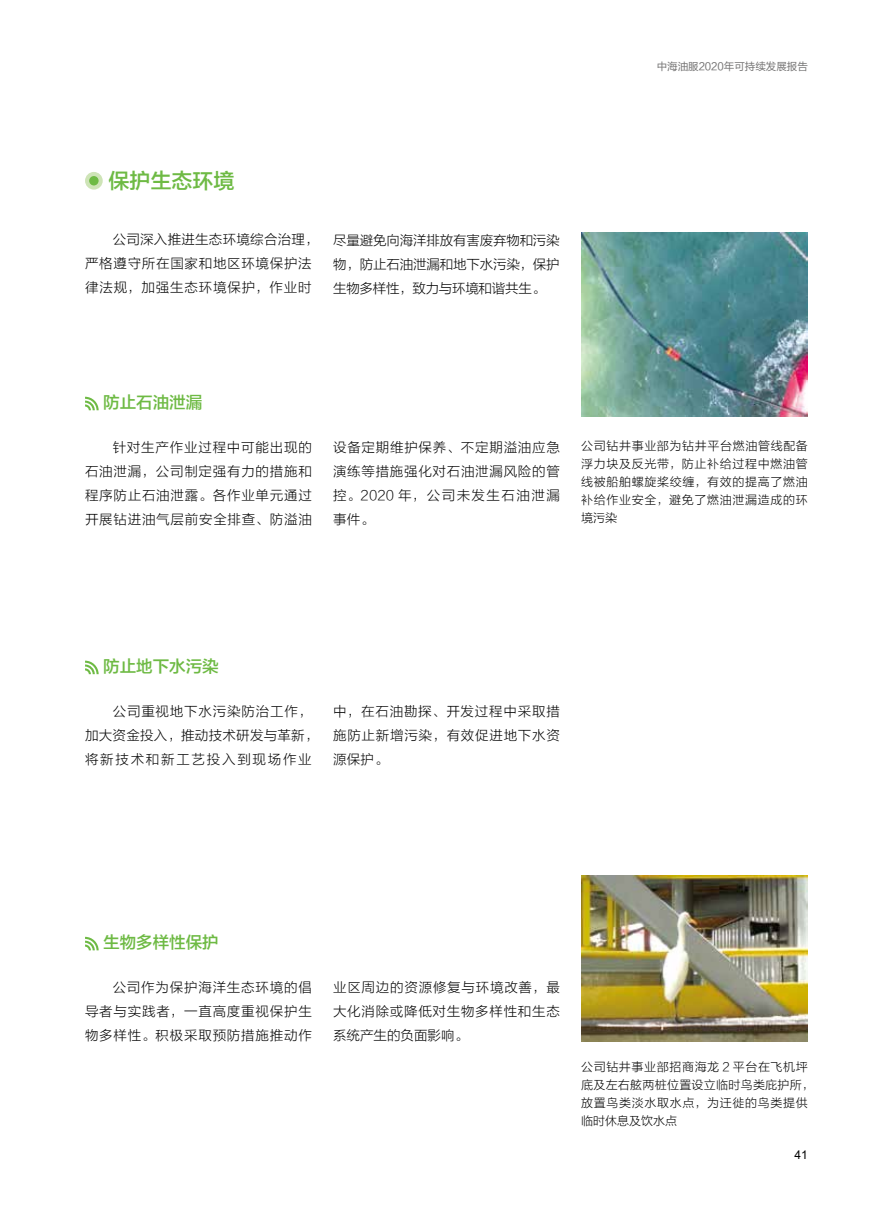
<style>
.page{position:relative;width:893px;height:1212px;background:#fff}
.page>*{position:absolute;margin:0;border:0;box-sizing:border-box;transform-origin:0 0}
.t1{font:21px "FZLTZHK GBK1 0";color:#6eba44}
.t2{font:16.5px "FZLTZHK GBK1 0";color:#6eba44}
.t3{font:13.5px/24px "FZLTKHK GBK1 0";letter-spacing:.055em;color:#000;text-align:justify}
.t4{font:12px/18px "FZLTKHK GBK1 0";letter-spacing:.055em;color:#000;text-align:justify}
.t5{font:12px "Arial";color:#000}
.t6{font:10.5px "FZLTHK GBK1 0";color:#727171}
</style>
<div class="page">
<svg style="left:85px;top:172px;width:18px;height:18px"></svg>
<div style="left:89px;top:176px;width:10px;height:9px;background:#6eba44;border-radius:50%"></div>
<svg style="left:85px;top:397px;width:14px;height:13px"></svg>
<svg style="left:85px;top:661px;width:14px;height:13px"></svg>
<svg style="left:85px;top:937px;width:14px;height:13px"></svg>
<img style="left:581px;top:233px;width:227px;height:183px">
<img style="left:581px;top:875px;width:227px;height:166px">
<h1 class="t1" style="left:109px;top:169px;width:127px">保护生态环境</h1>
<p class="t3" style="left:85px;top:228px;width:235px;text-align:left;text-indent:28px">公司深入推进生态环境综合治理，严格遵守所在国家和地区环境保护法律法规，加强生态环境保护，作业时</p>
<p class="t3" style="left:333px;top:228px;width:228px">尽量避免向海洋排放有害废弃物和污染物，防止石油泄漏和地下水污染，保护生物多样性，致力与环境和谐共生。</p>
<p class="t6" style="left:657px;top:60px;width:153px">中海油服2020年可持续发展报告</p>
<p class="t2" style="left:103px;top:393px;width:101px">防止石油泄漏</p>
<p class="t3" style="left:85px;top:435px;width:228px;text-indent:28px">针对生产作业过程中可能出现的石油泄漏，公司制定强有力的措施和程序防止石油泄露。各作业单元通过开展钻进油气层前安全排查、防溢油</p>
<p class="t3" style="left:333px;top:435px;width:228px">设备定期维护保养、不定期溢油应急演练等措施强化对石油泄漏风险的管控。2020 年，公司未发生石油泄漏事件。</p>
<p class="t4" style="left:581px;top:437px;width:228px">公司钻井事业部为钻井平台燃油管线配备浮力块及反光带，防止补给过程中燃油管线被船舶螺旋桨绞缠，有效的提高了燃油补给作业安全，避免了燃油泄漏造成的环境污染</p>
<p class="t2" style="left:103px;top:657px;width:117px">防止地下水污染</p>
<p class="t3" style="left:85px;top:699px;width:235px;text-align:left;text-indent:28px">公司重视地下水污染防治工作，加大资金投入，推动技术研发与革新，将新技术和新工艺投入到现场作业</p>
<p class="t3" style="left:333px;top:699px;width:228px">中，在石油勘探、开发过程中采取措施防止新增污染，有效促进地下水资源保护。</p>
<p class="t2" style="left:103px;top:933px;width:117px">生物多样性保护</p>
<p class="t3" style="left:85px;top:975px;width:228px;text-indent:28px">公司作为保护海洋生态环境的倡导者与实践者，一直高度重视保护生物多样性。积极采取预防措施推动作</p>
<p class="t3" style="left:333px;top:975px;width:228px">业区周边的资源修复与环境改善，最大化消除或降低对生物多样性和生态系统产生的负面影响。</p>
<p class="t4" style="left:581px;top:1058px;width:234px;text-align:left">公司钻井事业部招商海龙 2 平台在飞机坪底及左右舷两桩位置设立临时鸟类庇护所，放置鸟类淡水取水点，为迁徙的鸟类提供临时休息及饮水点</p>
<p class="t5" style="left:795px;top:1146px;width:15px">41</p>
</div>
